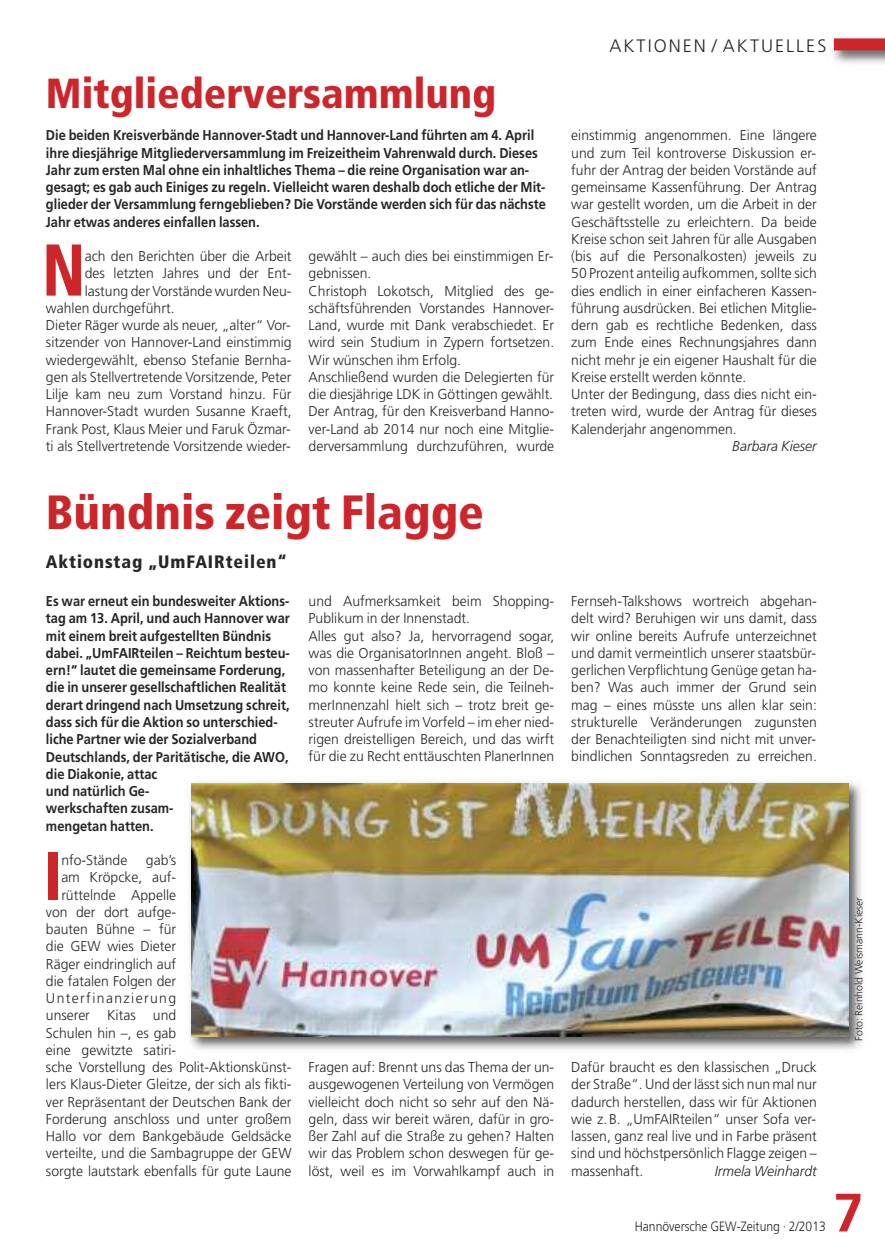
<style>
.page{position:relative;width:885px;height:1259px;background:#fff}
.page>*{position:absolute;margin:0;border:0;box-sizing:border-box;transform-origin:0 0}
.t1{font:900 condensed 73.2px "Frutiger";color:#cc262b;scale:.87 1}
.t2{font:900 condensed 68.1px "Frutiger";color:#cc262b;scale:.87 1}
.t3{font:700 54px "Frutiger";color:#cc262b}
.t4{font:900 condensed 48px "Frutiger";color:#cc262b}
.t5{font:900 condensed 42px "Frutiger";color:#cc262b}
.t6{font:900 condensed 18px "Frutiger";letter-spacing:.05em;color:#272627}
.t7{font:300 18px "Frutiger";letter-spacing:.115em;color:#272627}
.t8{font:300 14.25px/17.2px "Frutiger";color:#272627}
.t9{font:700 14.25px/17.2px "Frutiger";color:#272627;scale:.9 1}
.t10{font:italic 300 14.25px "Frutiger";color:#272627}
.t11{font:300 14.25px "Frutiger";letter-spacing:.1em;color:#272627}
.t12{font:300 13.5px "Frutiger";color:#272627;scale:.9 1}
.t13{font:300 10.5px "Frutiger";color:#272627}
</style>
<div class="page">
<img style="left:832px;top:49px;width:52px;height:15px">
<div style="left:833px;top:38px;width:51px;height:12px;background:#cc262b"></div>
<img style="left:190px;top:782px;width:672px;height:268px">
<img style="left:191px;top:783px;width:657px;height:253px">
<h3 class="t5" style="left:46px;top:77px;width:452px">Mitgliederversammlung</h3>
<p class="t9" style="left:46px;top:128px;width:557px">Die beiden Kreisverbände Hannover-Stadt und Hannover-Land führten am 4. April ihre diesjährige Mitgliederversammlung im Freizeitheim Vahrenwald durch. Dieses Jahr zum ersten Mal ohne ein inhaltliches Thema – die reine Organisation war an&shy;gesagt; es gab auch Einiges zu regeln. Vielleicht waren deshalb doch etliche der Mit&shy;glieder der Versammlung ferngeblieben? Die Vorstände werden sich für das nächste Jahr etwas anderes einfallen lassen.</p>
<h1 class="t1" style="left:42px;top:241px;width:50px">N</h1>
<p class="t8" style="left:85px;top:249px;width:208px">ach den Berichten über die Arbeit</p>
<p class="t8" style="left:85px;top:266px;width:208px">des letzten Jahres und der Ent-</p>
<p class="t8" style="left:85px;top:283px;width:208px">lastung der Vorstände wurden Neu-</p>
<p class="t8" style="left:46px;top:300px;width:130px">wahlen durchgeführt.</p>
<p class="t8" style="left:46px;top:318px;width:246px">Dieter Räger wurde als neuer, „alter“ Vor-</p>
<p class="t8" style="left:46px;top:335px;width:247px">sitzender von Hannover-Land einstimmig</p>
<p class="t8" style="left:46px;top:352px;width:247px">wiedergewählt, ebenso Stefanie Bernha-</p>
<p class="t8" style="left:46px;top:369px;width:247px">gen als Stellvertretende Vorsitzende, Peter</p>
<p class="t8" style="left:46px;top:387px;width:247px">Lilje kam neu zum Vorstand hinzu. Für</p>
<p class="t8" style="left:46px;top:404px;width:247px">Hannover-Stadt wurden Susanne Kraeft,</p>
<p class="t8" style="left:46px;top:421px;width:246px">Frank Post, Klaus Meier und Faruk Özmar-</p>
<p class="t8" style="left:46px;top:438px;width:246px">ti als Stellvertretende Vorsitzende wieder-</p>
<p class="t8" style="left:308px;top:249px;width:247px">gewählt – auch dies bei einstimmigen Er&shy;gebnissen.<br>Christoph Lokotsch, Mitglied des ge&shy;schäftsführenden Vorstandes Hannover-Land, wurde mit Dank verabschiedet. Er wird sein Studium in Zypern fortsetzen.<br>Wir wünschen ihm Erfolg.<br>Anschließend wurden die Delegierten für die diesjährige LDK in Göttingen gewählt.<br>Der Antrag, für den Kreisverband Hanno&shy;ver-Land ab 2014 nur noch eine Mitglie&shy;derversammlung durchzuführen, wurde</p>
<h3 class="t4" style="left:46px;top:493px;width:439px">Bündnis zeigt Flagge</h3>
<p class="t6" style="left:46px;top:555px;width:242px">Aktionstag „UmFAIRteilen“</p>
<p class="t9" style="left:46px;top:594px;width:272px">Es war erneut ein bundesweiter Aktions&shy;tag am 13. April, und auch Hannover war mit einem breit aufgestellten Bündnis dabei. „UmFAIRteilen – Reichtum besteu&shy;ern!“ lautet die gemeinsame Forderung, die in unserer gesellschaftlichen Realität derart dringend nach Umsetzung schreit, dass sich für die Aktion so unterschied&shy;liche Partner wie der Sozialverband Deutschlands, der Paritätische, die AWO, die Diakonie, attac<br>und natürlich Ge-<br>werkschaften zusam-<br>mengetan hatten.</p>
<h2 class="t2" style="left:44px;top:848px;width:22px">I</h2>
<p class="t8" style="left:61px;top:852px;width:67px">nfo-Stände</p>
<p class="t8" style="left:146px;top:852px;width:32px">gab’s</p>
<p class="t8" style="left:61px;top:870px;width:116px">am Kröpcke, auf-</p>
<p class="t8" style="left:61px;top:887px;width:116px">rüttelnde Appelle</p>
<p class="t8" style="left:46px;top:904px;width:132px">von der dort aufge-</p>
<p class="t8" style="left:46px;top:921px;width:132px">bauten Bühne – für</p>
<p class="t8" style="left:46px;top:939px;width:132px">die GEW wies Dieter</p>
<p class="t8" style="left:46px;top:956px;width:132px">Räger eindringlich auf</p>
<p class="t8" style="left:46px;top:973px;width:132px">die fatalen Folgen der</p>
<p class="t11" style="left:46px;top:992px;width:132px">Unterfinanzierung</p>
<p class="t8" style="left:46px;top:1008px;width:132px">unserer Kitas und</p>
<p class="t8" style="left:46px;top:1025px;width:132px">Schulen hin –, es gab</p>
<p class="t8" style="left:46px;top:1042px;width:132px">eine gewitzte satiri-</p>
<p class="t8" style="left:46px;top:1059px;width:247px">sche Vorstellung des Polit-Aktionskünst-</p>
<p class="t8" style="left:46px;top:1077px;width:247px">lers Klaus-Dieter Gleitze, der sich als fikti-</p>
<p class="t8" style="left:46px;top:1094px;width:247px">ver Repräsentant der Deutschen Bank der</p>
<p class="t8" style="left:46px;top:1111px;width:247px">Forderung anschloss und unter großem</p>
<p class="t8" style="left:46px;top:1128px;width:247px">Hallo vor dem Bankgebäude Geldsäcke</p>
<p class="t8" style="left:46px;top:1146px;width:247px">verteilte, und die Sambagruppe der GEW</p>
<p class="t8" style="left:46px;top:1163px;width:247px">sorgte lautstark ebenfalls für gute Laune</p>
<p class="t8" style="left:308px;top:594px;width:247px">und Aufmerksamkeit beim Shopping-Publikum in der Innenstadt.<br>Alles gut also? Ja, hervorragend sogar, was die OrganisatorInnen angeht. Bloß – von massenhafter Beteiligung an der De&shy;mo konnte keine Rede sein, die Teilneh&shy;merInnenzahl hielt sich – trotz breit ge&shy;streuter Aufrufe im Vorfeld – im eher nied&shy;rigen dreistelligen Bereich, und das wirft für die zu Recht enttäuschten PlanerInnen</p>
<p class="t8" style="left:308px;top:1059px;width:247px;text-align:justify">Fragen auf: Brennt uns das Thema der un&shy;ausgewogenen Verteilung von Vermögen vielleicht doch nicht so sehr auf den Nä&shy;geln, dass wir bereit wären, dafür in gro&shy;ßer Zahl auf die Straße zu gehen? Halten wir das Problem schon deswegen für ge&shy;löst, weil es im Vorwahlkampf auch in</p>
<p class="t7" style="left:609px;top:38px;width:218px">AKTIONEN / AKTUELLES</p>
<p class="t8" style="left:571px;top:128px;width:247px">einstimmig angenommen. Eine längere und zum Teil kontroverse Diskussion er&shy;fuhr der Antrag der beiden Vorstände auf gemeinsame Kassenführung. Der Antrag war gestellt worden, um die Arbeit in der Geschäftsstelle zu erleichtern. Da beide Kreise schon seit Jahren für alle Ausgaben (bis auf die Personalkosten) jeweils zu 50 Prozent anteilig aufkommen, sollte sich dies endlich in einer einfacheren Kassen&shy;führung ausdrücken. Bei etlichen Mitglie&shy;dern gab es rechtliche Bedenken, dass zum Ende eines Rechnungsjahres dann nicht mehr je ein eigener Haushalt für die Kreise erstellt werden könnte.<br>Unter der Bedingung, dass dies nicht ein&shy;treten wird, wurde der Antrag für dieses Kalenderjahr angenommen.</p>
<p class="t10" style="left:732px;top:440px;width:86px">Barbara Kieser</p>
<p class="t8" style="left:571px;top:594px;width:247px;text-align:justify">Fernseh-Talkshows wortreich abgehan&shy;delt wird? Beruhigen wir uns damit, dass wir online bereits Aufrufe unterzeichnet und damit vermeintlich unserer staatsbür&shy;gerlichen Verpflichtung Genüge getan ha&shy;ben? Was auch immer der Grund sein mag – eines müsste uns allen klar sein: strukturelle Veränderungen zugunsten der Benachteiligten sind nicht mit unver&shy;bindlichen Sonntagsreden zu erreichen.</p>
<p class="t8" style="left:571px;top:1059px;width:247px;text-align:justify">Dafür braucht es den klassischen „Druck der Straße“. Und der lässt sich nun mal nur dadurch herstellen, dass wir für Aktionen wie z.B. „UmFAIRteilen“ unser Sofa ver&shy;lassen, ganz real live und in Farbe präsent sind und höchstpersönlich Flagge zeigen – massenhaft.</p>
<p class="t10" style="left:714px;top:1165px;width:104px">Irmela Weinhardt</p>
<p class="t12" style="left:634px;top:1221px;width:214px">Hannöversche GEW-Zeitung · 2/2013</p>
<p class="t13" style="left:854px;top:1041px;width:145px;rotate:-90deg">Foto: Reinhold Weismann-Kieser</p>
<h3 class="t3" style="left:833px;top:1191px;width:32px">7</h3>
</div>
